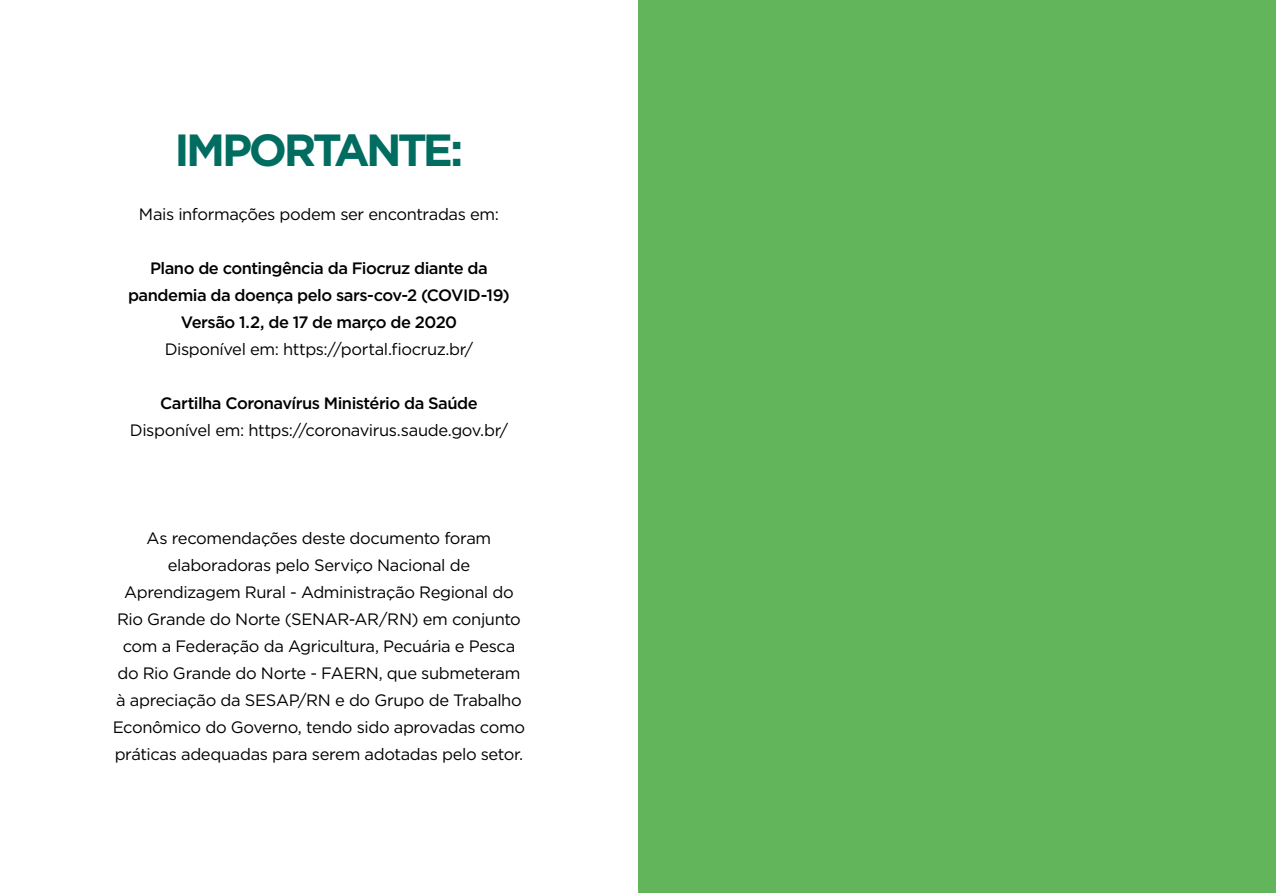
<style>
.page{position:relative;width:1276px;height:893px;background:#fff}
.page>*{position:absolute;margin:0;border:0;box-sizing:border-box;transform-origin:0 0}
.t1{font:700 45px "Gotham";letter-spacing:-.08em;color:#006d60}
.t2{font:16.5px/27px "Gotham";letter-spacing:-.02em;color:#000;text-align:center}
.t3{font:500 16.5px/27px "Gotham";letter-spacing:-.03em;color:#000;text-align:center}
</style>
<div class="page">
<div style="left:639px;top:0;width:637px;height:893px;background:#62b55a"></div>
<h1 class="t1" style="left:174px;top:124px;width:290px">IMPORTANTE:</h1>
<p class="t2" style="left:139px;top:201px;width:361px">Mais informações podem ser encontradas em:</p>
<p class="t3" style="left:128px;top:255px;width:383px">Plano de contingência da Fiocruz diante da pandemia da doença pelo sars-cov-2 (COVID-19)<br>Versão 1.2, de 17 de março de 2020</p>
<p class="t2" style="left:165px;top:336px;width:310px">Disponível em: https://portal.fiocruz.br/</p>
<p class="t3" style="left:160px;top:390px;width:319px">Cartilha Coronavírus Ministério da Saúde</p>
<p class="t2" style="left:130px;top:417px;width:380px">Disponível em: https://coronavirus.saude.gov.br/</p>
<p class="t2" style="left:113px;top:525px;width:414px">As recomendações deste documento foram elaboradoras pelo Serviço Nacional de Aprendizagem Rural - Administração Regional do Rio Grande do Norte (SENAR-AR/RN) em conjunto com a Federação da Agricultura, Pecuária e Pesca do Rio Grande do Norte - FAERN, que submeteram à apreciação da SESAP/RN e do Grupo de Trabalho Econômico do Governo, tendo sido aprovadas como práticas adequadas para serem adotadas pelo setor.</p>
</div>
